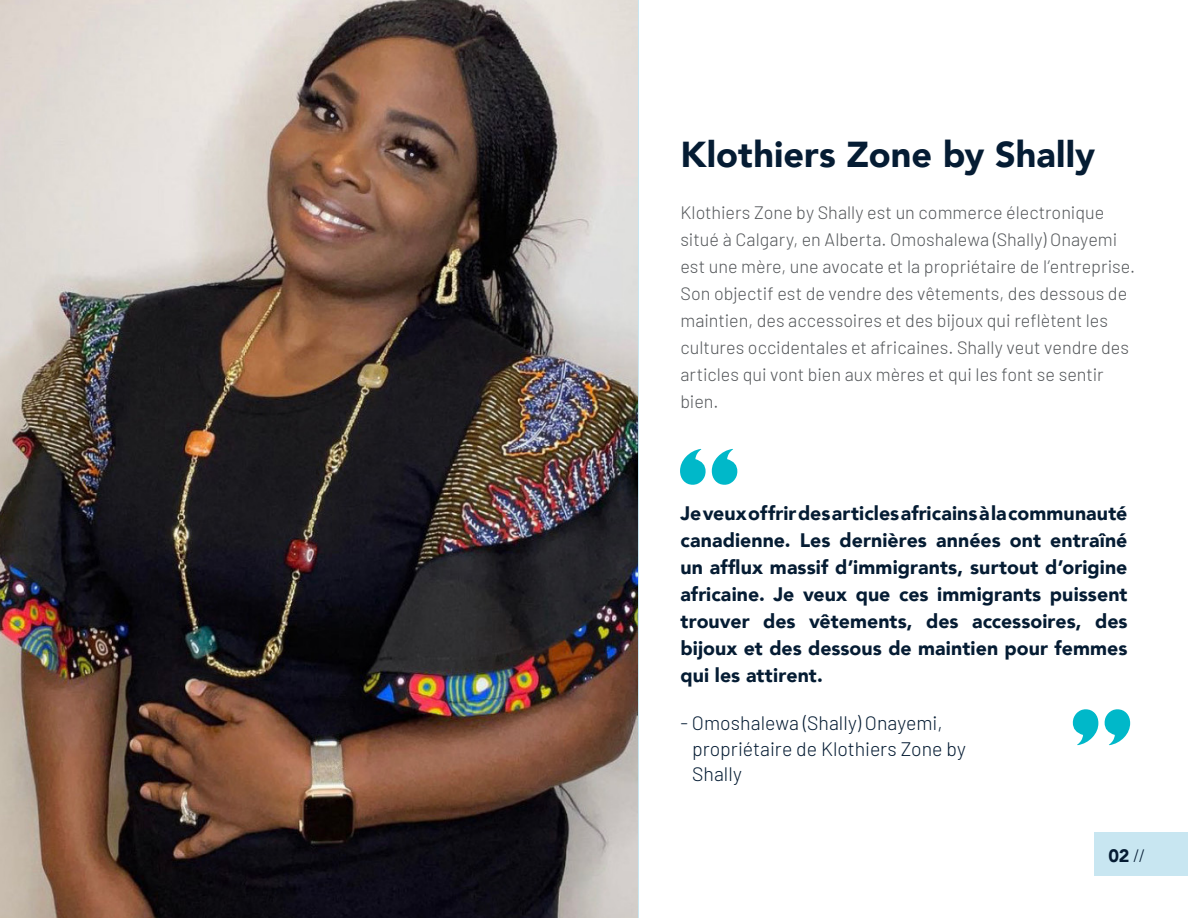
<style>
.page{position:relative;width:1188px;height:918px;background:#fff}
.page>*{position:absolute;margin:0;border:0;box-sizing:border-box;transform-origin:0 0}
.t1{font:900 36px "Avenir";color:#051c33}
.t2{font:900 19.5px/27px "Avenir";letter-spacing:.005em;color:#051c33;text-align:justify}
.t3{font:300 19.5px/25.5px "Barlow";color:#051c33}
.t4{font:300 18px/27px "Barlow";color:#54575a}
.t5{font:900 18px "Avenir";color:#051c33}
.s1{font-family:"Barlow";font-weight:300}
</style>
<div class="page">
<div style="left:1094px;top:833px;width:94px;height:43px;background:#c8e6f1"></div>
<img style="left:0;top:0;width:637px;height:918px">
<svg style="left:680px;top:449px;width:26px;height:36px"></svg>
<svg style="left:712px;top:449px;width:25px;height:36px"></svg>
<svg style="left:1105px;top:709px;width:25px;height:36px"></svg>
<svg style="left:1073px;top:709px;width:25px;height:36px"></svg>
<h1 class="t1" style="left:680px;top:124px;width:416px">Klothiers Zone by Shally</h1>
<p class="t4" style="left:680px;top:197px;width:456px">Klothiers Zone by Shally est un commerce électronique situé à Calgary, en Alberta. Omoshalewa (Shally) Onayemi est une mère, une avocate et la propriétaire de l’entreprise.<br>Son objectif est de vendre des vêtements, des dessous de maintien, des accessoires et des bijoux qui reflètent les cultures occidentales et africaines. Shally veut vendre des articles qui vont bien aux mères et qui les font se sentir bien.</p>
<p class="t2" style="left:680px;top:499px;width:449px">Je veux offrir des articles africains à la communauté canadienne. Les dernières années ont entraîné un afflux massif d’immigrants, surtout d’origine africaine. Je veux que ces immigrants puissent trouver des vêtements, des accessoires, des bijoux et des dessous de maintien pour femmes qui les attirent.</p>
<p class="t3" style="left:692px;top:709px;width:275px;text-indent:-12px">- Omoshalewa (Shally) Onayemi, propriétaire de Klothiers Zone by<br>Shally</p>
<p class="t5" style="left:1108px;top:840px;width:39px">02 <span class="s1">//</span></p>
</div>
